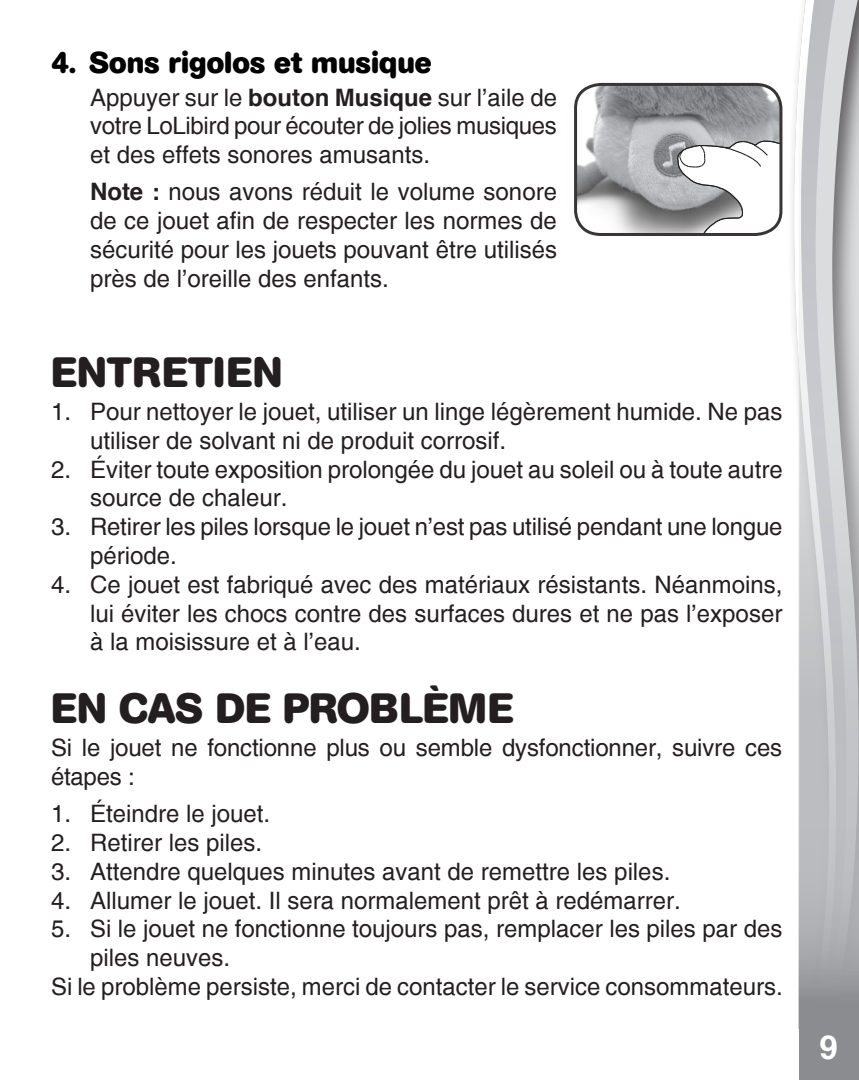
<style>
.page{position:relative;width:859px;height:1080px;background:#fff}
.page>*{position:absolute;margin:0;border:0;box-sizing:border-box;transform-origin:0 0}
.t1{font:700 42px "AG Book Rounded";color:#231f20}
.t2{font:700 33px "Helvetica";color:#fff}
.t3{font:700 30px "AG Book Rounded";color:#000}
.t4{font:24px/28.8px "Helvetica";color:#231f20}
.s1{font-weight:700}
</style>
<div class="page">
<img style="left:576px;top:84px;width:205px;height:150px">
<svg style="left:677px;top:140px;width:104px;height:94px"></svg>
<div style="left:574px;top:83px;width:208px;height:153px;border:3px solid #231f20;border-radius:25px"></div>
<svg style="left:793px;top:58px;width:6px;height:971px"></svg>
<svg style="left:799px;top:0;width:60px;height:1080px"></svg>
<p class="t3" style="left:51px;top:45px;width:382px">4. Sons rigolos et musique</p>
<p class="t4" style="left:90px;top:83px;width:469px;text-align:justify">Appuyer sur le <span class="s1">bouton Musique</span> sur l’aile de votre LoLibird pour écouter de jolies musiques et des effets sonores amusants.</p>
<p class="t4" style="left:90px;top:178px;width:469px;text-align:justify"><span class="s1">Note :</span> nous avons réduit le volume sonore de ce jouet afin de respecter les normes de sécurité pour les jouets pouvant être utilisés près de l’oreille des enfants.</p>
<h1 class="t1" style="left:51px;top:348px;width:233px">ENTRETIEN</h1>
<p class="t4" style="left:90px;top:397px;width:694px;text-indent:-39px">1. Pour nettoyer le jouet, utiliser un linge légèrement humide. Ne pas utiliser de solvant ni de produit corrosif.</p>
<p class="t4" style="left:90px;top:455px;width:694px;text-indent:-39px">2. Éviter toute exposition prolongée du jouet au soleil ou à toute autre source de chaleur.</p>
<p class="t4" style="left:90px;top:513px;width:694px;text-indent:-39px">3. Retirer les piles lorsque le jouet n’est pas utilisé pendant une longue période.</p>
<p class="t4" style="left:90px;top:570px;width:694px;text-align:justify;text-indent:-39px">4. Ce jouet est fabriqué avec des matériaux résistants. Néanmoins, lui éviter les chocs contre des surfaces dures et ne pas l’exposer à la moisissure et à l’eau.</p>
<h1 class="t1" style="left:51px;top:684px;width:464px">EN CAS DE PROBLÈME</h1>
<p class="t4" style="left:51px;top:734px;width:733px">Si le jouet ne fonctionne plus ou semble dysfonctionner, suivre ces étapes :</p>
<p class="t4" style="left:51px;top:800px;width:221px">1. Éteindre le jouet.</p>
<p class="t4" style="left:51px;top:828px;width:213px">2. Retirer les piles.</p>
<p class="t4" style="left:51px;top:857px;width:621px">3. Attendre quelques minutes avant de remettre les piles.</p>
<p class="t4" style="left:51px;top:886px;width:631px">4. Allumer le jouet. Il sera normalement prêt à redémarrer.</p>
<p class="t4" style="left:51px;top:915px;width:733px">5. Si le jouet ne fonctionne toujours pas, remplacer les piles par des</p>
<p class="t4" style="left:90px;top:944px;width:142px">piles neuves.</p>
<p class="t4" style="left:51px;top:972px;width:733px">Si le problème persiste, merci de contacter le service consommateurs.</p>
<h2 class="t2" style="left:820px;top:1025px;width:20px">9</h2>
</div>
